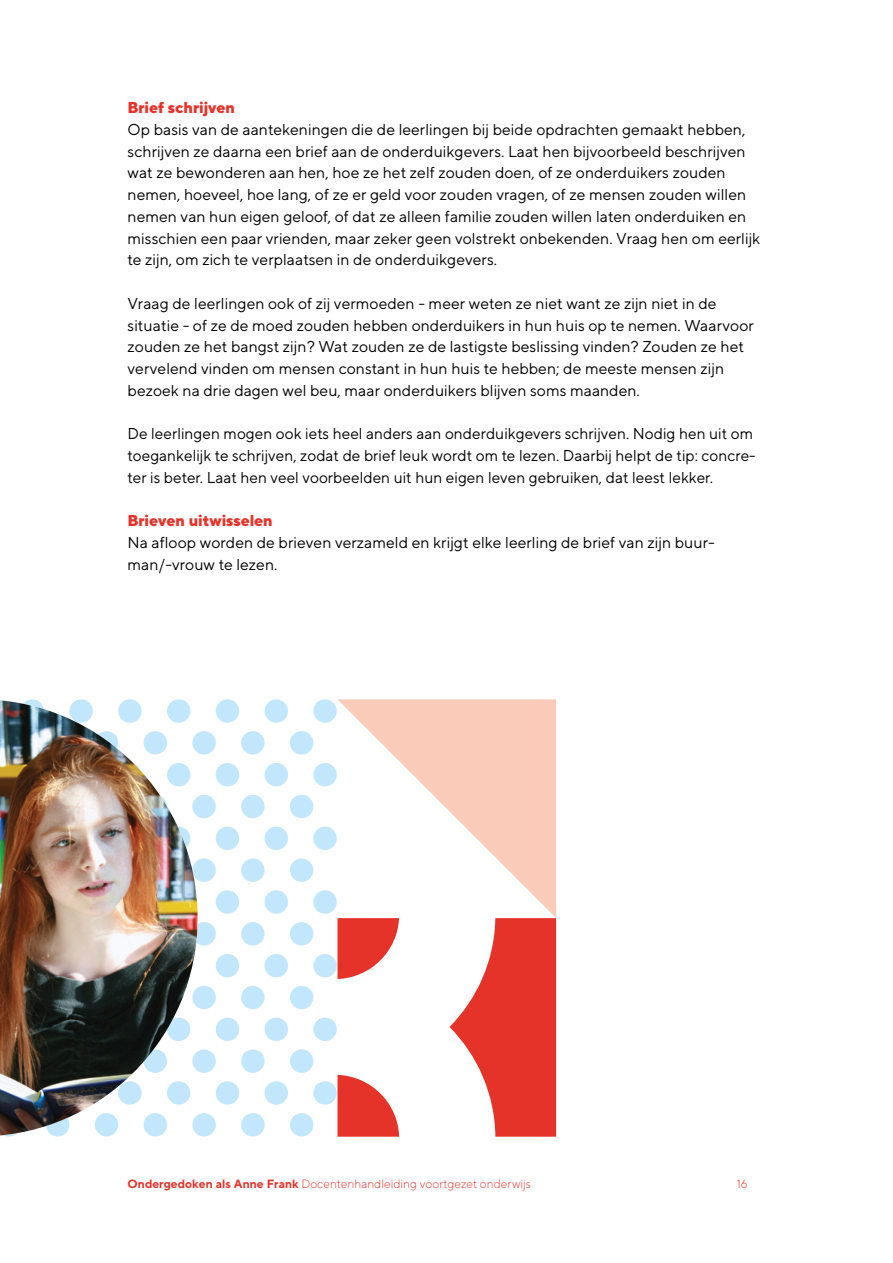
<style>
.page{position:relative;width:893px;height:1263px;background:#fff}
.page>*{position:absolute;margin:0;border:0;box-sizing:border-box;transform-origin:0 0}
.t1{font:15.75px/21.8px "TT Norms";color:#000}
.t2{font:800 15.75px "TT Norms";letter-spacing:-.01em;color:#e63329}
.t3{font:300 12px "TT Norms";color:#e63329}
.s1{font-weight:700}
</style>
<div class="page">
<div style="left:290px;top:1113px;width:23px;height:23px;background:#c2e6fb;border-radius:50%"></div>
<div style="left:241px;top:1113px;width:24px;height:23px;background:#c2e6fb;border-radius:50%"></div>
<div style="left:192px;top:1113px;width:24px;height:23px;background:#c2e6fb;border-radius:50%"></div>
<div style="left:313px;top:1081px;width:24px;height:24px;background:#c2e6fb;border-radius:50%"></div>
<div style="left:265px;top:1081px;width:23px;height:24px;background:#c2e6fb;border-radius:50%"></div>
<div style="left:216px;top:1081px;width:23px;height:24px;background:#c2e6fb;border-radius:50%"></div>
<div style="left:290px;top:1049px;width:23px;height:24px;background:#c2e6fb;border-radius:50%"></div>
<div style="left:241px;top:1049px;width:24px;height:24px;background:#c2e6fb;border-radius:50%"></div>
<div style="left:192px;top:1049px;width:24px;height:24px;background:#c2e6fb;border-radius:50%"></div>
<div style="left:313px;top:1017px;width:24px;height:24px;background:#c2e6fb;border-radius:50%"></div>
<div style="left:265px;top:1017px;width:23px;height:24px;background:#c2e6fb;border-radius:50%"></div>
<div style="left:216px;top:1017px;width:23px;height:24px;background:#c2e6fb;border-radius:50%"></div>
<div style="left:290px;top:986px;width:23px;height:23px;background:#c2e6fb;border-radius:50%"></div>
<div style="left:241px;top:986px;width:24px;height:23px;background:#c2e6fb;border-radius:50%"></div>
<div style="left:192px;top:986px;width:24px;height:23px;background:#c2e6fb;border-radius:50%"></div>
<div style="left:313px;top:954px;width:24px;height:23px;background:#c2e6fb;border-radius:50%"></div>
<div style="left:265px;top:954px;width:23px;height:23px;background:#c2e6fb;border-radius:50%"></div>
<div style="left:216px;top:954px;width:23px;height:23px;background:#c2e6fb;border-radius:50%"></div>
<div style="left:290px;top:922px;width:23px;height:23px;background:#c2e6fb;border-radius:50%"></div>
<div style="left:241px;top:922px;width:24px;height:23px;background:#c2e6fb;border-radius:50%"></div>
<div style="left:192px;top:922px;width:24px;height:23px;background:#c2e6fb;border-radius:50%"></div>
<div style="left:313px;top:890px;width:24px;height:24px;background:#c2e6fb;border-radius:50%"></div>
<div style="left:265px;top:890px;width:23px;height:24px;background:#c2e6fb;border-radius:50%"></div>
<div style="left:216px;top:890px;width:23px;height:24px;background:#c2e6fb;border-radius:50%"></div>
<div style="left:290px;top:858px;width:23px;height:24px;background:#c2e6fb;border-radius:50%"></div>
<div style="left:241px;top:858px;width:24px;height:24px;background:#c2e6fb;border-radius:50%"></div>
<div style="left:192px;top:858px;width:24px;height:24px;background:#c2e6fb;border-radius:50%"></div>
<div style="left:313px;top:827px;width:24px;height:23px;background:#c2e6fb;border-radius:50%"></div>
<div style="left:265px;top:827px;width:23px;height:23px;background:#c2e6fb;border-radius:50%"></div>
<div style="left:216px;top:827px;width:23px;height:23px;background:#c2e6fb;border-radius:50%"></div>
<div style="left:290px;top:795px;width:23px;height:23px;background:#c2e6fb;border-radius:50%"></div>
<div style="left:241px;top:795px;width:24px;height:23px;background:#c2e6fb;border-radius:50%"></div>
<div style="left:192px;top:795px;width:24px;height:23px;background:#c2e6fb;border-radius:50%"></div>
<div style="left:313px;top:763px;width:24px;height:23px;background:#c2e6fb;border-radius:50%"></div>
<div style="left:265px;top:763px;width:23px;height:23px;background:#c2e6fb;border-radius:50%"></div>
<div style="left:216px;top:763px;width:23px;height:23px;background:#c2e6fb;border-radius:50%"></div>
<div style="left:290px;top:731px;width:23px;height:23px;background:#c2e6fb;border-radius:50%"></div>
<div style="left:241px;top:731px;width:24px;height:23px;background:#c2e6fb;border-radius:50%"></div>
<div style="left:192px;top:731px;width:24px;height:23px;background:#c2e6fb;border-radius:50%"></div>
<div style="left:313px;top:699px;width:24px;height:24px;background:#c2e6fb;border-radius:11px"></div>
<div style="left:265px;top:699px;width:23px;height:24px;background:#c2e6fb;border-radius:11px"></div>
<div style="left:216px;top:699px;width:23px;height:24px;background:#c2e6fb;border-radius:11px"></div>
<svg style="left:338px;top:699px;width:218px;height:219px"></svg>
<svg style="left:337px;top:918px;width:219px;height:219px"></svg>
<img style="left:0;top:700px;width:198px;height:435px">
<p class="t2" style="left:128px;top:97px;width:109px">Brief schrijven</p>
<p class="t1" style="left:128px;top:118px;width:634px">Op basis van de aantekeningen die de leerlingen bij beide opdrachten gemaakt hebben, schrijven ze daarna een brief aan de onderduikgevers. Laat hen bijvoorbeeld beschrijven wat ze bewonderen aan hen, hoe ze het zelf zouden doen, of ze onderduikers zouden nemen, hoeveel, hoe lang, of ze er geld voor zouden vragen, of ze mensen zouden willen nemen van hun eigen geloof, of dat ze alleen familie zouden willen laten onderduiken en misschien een paar vrienden, maar zeker geen volstrekt onbekenden. Vraag hen om eerlijk te zijn, om zich te verplaatsen in de onderduikgevers.</p>
<p class="t1" style="left:128px;top:292px;width:628px">Vraag de leerlingen ook of zij vermoeden - meer weten ze niet want ze zijn niet in de situatie - of ze de moed zouden hebben onderduikers in hun huis op te nemen. Waarvoor zouden ze het bangst zijn? Wat zouden ze de lastigste beslissing vinden? Zouden ze het vervelend vinden om mensen constant in hun huis te hebben; de meeste mensen zijn bezoek na drie dagen wel beu, maar onderduikers blijven soms maanden.</p>
<p class="t1" style="left:128px;top:423px;width:630px">De leerlingen mogen ook iets heel anders aan onderduikgevers schrijven. Nodig hen uit om toegankelijk te schrijven, zodat de brief leuk wordt om te lezen. Daarbij helpt de tip: concre&shy;ter is beter. Laat hen veel voorbeelden uit hun eigen leven gebruiken, dat leest lekker.</p>
<p class="t2" style="left:128px;top:511px;width:147px">Brieven uitwisselen</p>
<p class="t1" style="left:128px;top:531px;width:589px">Na afloop worden de brieven verzameld en krijgt elke leerling de brief van zijn buur&shy;man/-vrouw te lezen.</p>
<p class="t3" style="left:128px;top:1176px;width:405px"><span class="s1">Ondergedoken als Anne Frank</span> Docentenhandleiding voortgezet onderwijs</p>
<p class="t3" style="left:737px;top:1176px;width:13px">16</p>
</div>
